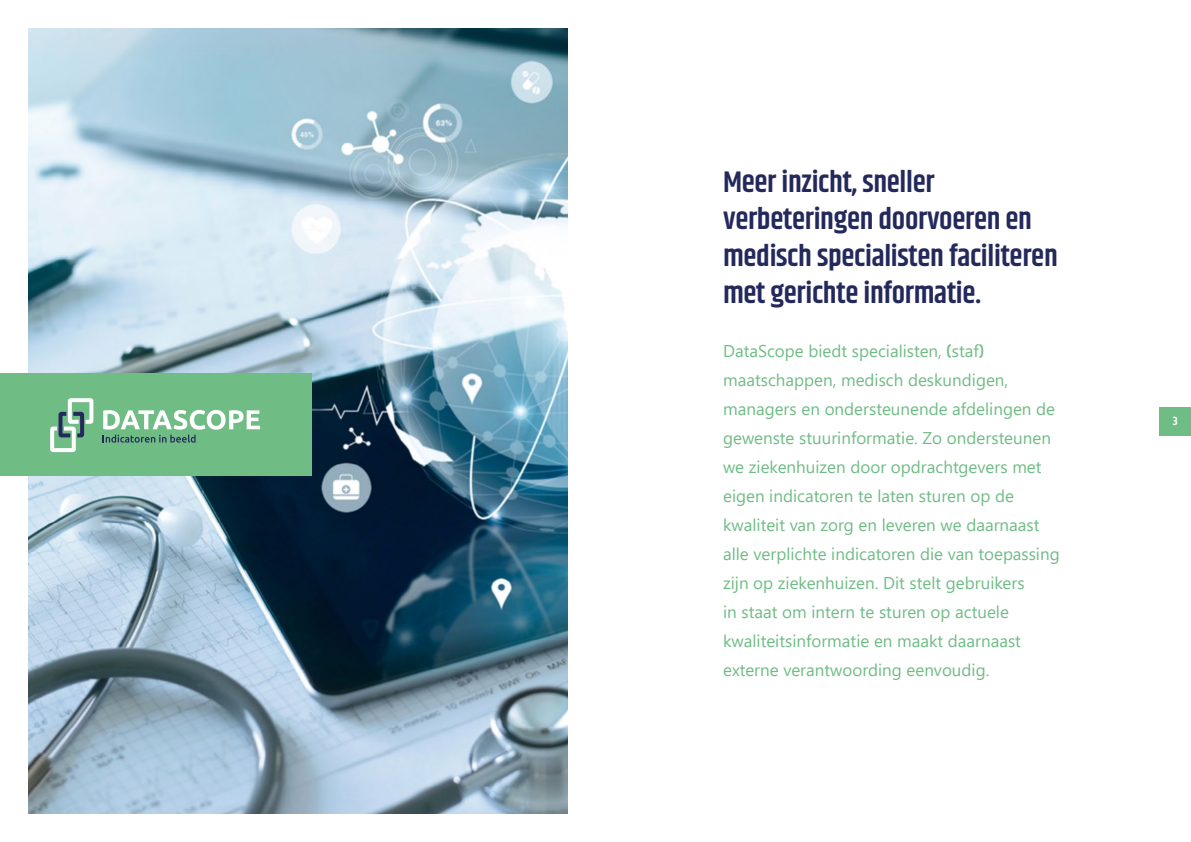
<style>
.page{position:relative;width:1191px;height:842px;background:#fff}
.page>*{position:absolute;margin:0;border:0;box-sizing:border-box;transform-origin:0 0}
.t1{font:600 30px/37px "Khand";letter-spacing:-.01em;color:#24295c}
.t2{font:17px/29px "Segoe UI";color:#6fbc85}
.t3{font:600 12px "Khand";color:#fff}
.s1{font-family:"Myra 4 F Caps"}
</style>
<div class="page">
<img style="left:28px;top:28px;width:539px;height:786px">
<div style="left:0;top:373px;width:312px;height:102px;background:#6fbc85"></div>
<svg style="left:50px;top:398px;width:43px;height:54px"></svg>
<svg style="left:103px;top:410px;width:157px;height:33px"></svg>
<div style="left:1159px;top:407px;width:32px;height:28px;background:#6fbc85"></div>
<h1 class="t1" style="left:723px;top:165px;width:336px">Meer inzicht, sneller verbeteringen doorvoeren en medisch specialisten faciliteren met gerichte informatie.</h1>
<p class="t2" style="left:723px;top:337px;width:338px">DataScope biedt specialisten, <span class="s1">(</span>staf<span class="s1">) </span>maatschappen, medisch deskundigen, managers en ondersteunende afdelingen de gewenste stuurinformatie. Zo ondersteunen we ziekenhuizen door opdrachtgevers met eigen indicatoren te laten sturen op de kwaliteit van zorg en leveren we daarnaast alle verplichte indicatoren die van toepassing zijn op ziekenhuizen. Dit stelt gebruikers<br>in staat om intern te sturen op actuele kwaliteitsinformatie en maakt daarnaast externe verantwoording eenvoudig.</p>
<p class="t3" style="left:1173px;top:413px;width:6px">3</p>
</div>
